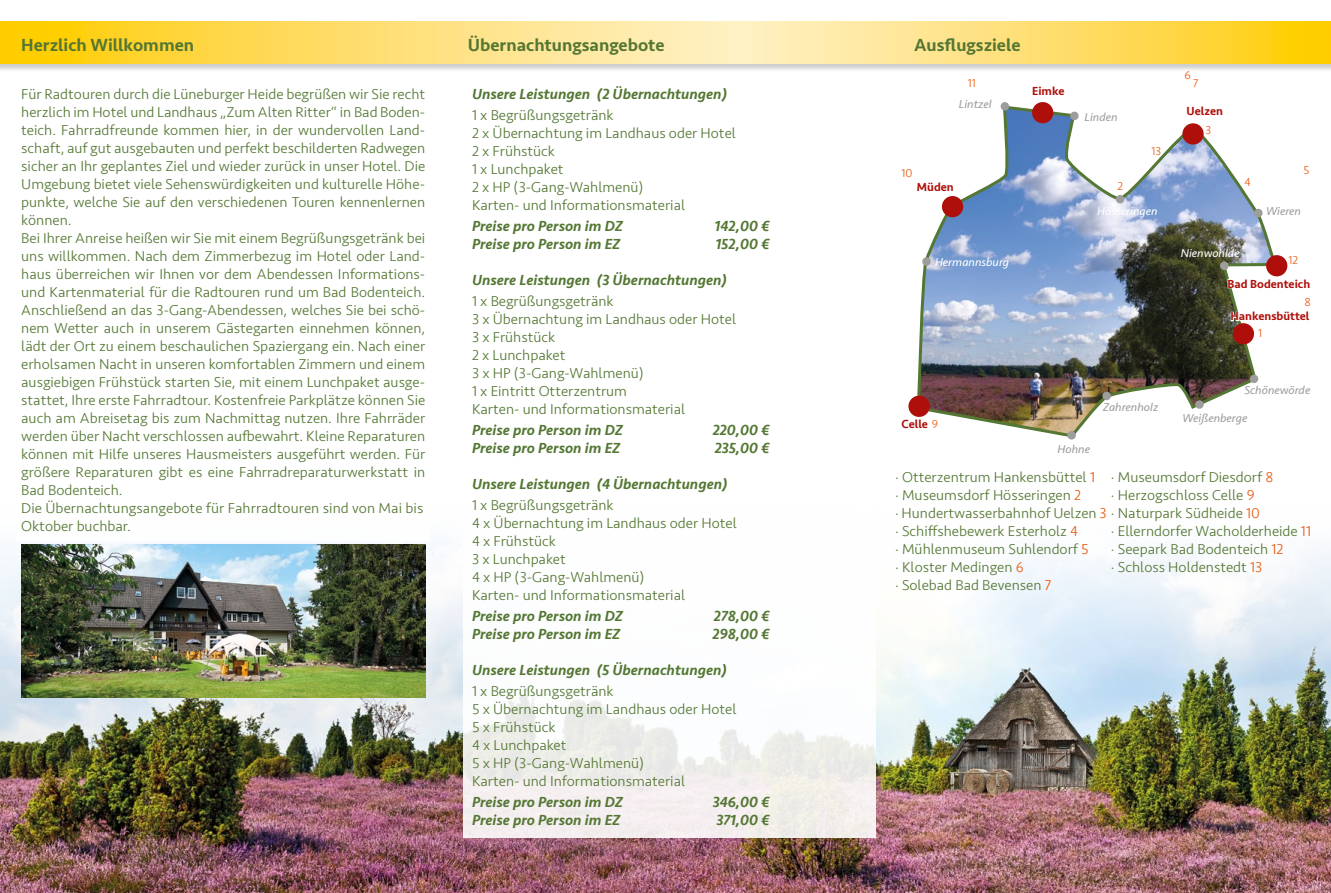
<style>
.page{position:relative;width:1331px;height:893px;background:#fff}
.page>*{position:absolute;margin:0;border:0;box-sizing:border-box;transform-origin:0 0}
.t1{font:500 18px "Seravek";color:#547733}
.t2{font:300 15px/18px "Seravek";color:#547733}
.t3{font:italic 500 15px "Seravek";color:#547733}
.t4{font:italic 12px "Seravek";color:#9d9d9c}
.t5{font:500 12px "Seravek";color:#ae0f0a}
.t6{font:italic 12px "Seravek";color:#fff}
.t7{font:300 12px "Seravek";color:#ea580c}
.s1{font-weight:300;color:#ea580c}
.s2{color:#ea580c}
</style>
<div class="page">
<img style="left:0;top:544px;width:1331px;height:349px">
<div style="left:463px;top:85px;width:413px;height:753px;background:#fff"></div>
<div style="left:0;top:22px;width:1331px;height:50px;background:#000;opacity:.2"></div>
<svg style="left:0;top:21px;width:1331px;height:43px;background:#ffde6a"></svg>
<img style="left:915px;top:107px;width:363px;height:330px">
<div style="left:1032px;top:102px;width:21px;height:21px;background:#ae0f0a;border-radius:50%"></div>
<div style="left:1182px;top:123px;width:22px;height:22px;background:#ae0f0a;border-radius:50%"></div>
<div style="left:1266px;top:255px;width:21px;height:21px;background:#ae0f0a;border-radius:50%"></div>
<div style="left:1233px;top:323px;width:21px;height:21px;background:#ae0f0a;border-radius:50%"></div>
<div style="left:908px;top:396px;width:22px;height:21px;background:#ae0f0a;border-radius:50%"></div>
<div style="left:942px;top:196px;width:21px;height:21px;background:#ae0f0a;border-radius:50%"></div>
<div style="left:1067px;top:431px;width:9px;height:9px;background:#9d9d9c;border-radius:50%"></div>
<div style="left:922px;top:257px;width:9px;height:9px;background:#9d9d9c;border-radius:50%"></div>
<div style="left:1001px;top:102px;width:8px;height:9px;background:#9d9d9c;border-radius:50%"></div>
<div style="left:1070px;top:112px;width:9px;height:8px;background:#9d9d9c;border-radius:50%"></div>
<div style="left:1116px;top:195px;width:8px;height:8px;background:#9d9d9c;border-radius:50%"></div>
<div style="left:1254px;top:209px;width:8px;height:8px;background:#9d9d9c;border-radius:50%"></div>
<div style="left:1250px;top:375px;width:8px;height:8px;background:#9d9d9c;border-radius:50%"></div>
<div style="left:1220px;top:261px;width:8px;height:9px;background:#9d9d9c;border-radius:50%"></div>
<svg style="left:1225px;top:277px;width:53px;height:13px"></svg>
<svg style="left:1230px;top:310px;width:48px;height:13px"></svg>
<div style="left:1195px;top:400px;width:9px;height:9px;background:#9d9d9c;border-radius:50%"></div>
<div style="left:1102px;top:392px;width:9px;height:8px;background:#9d9d9c;border-radius:50%"></div>
<img style="left:21px;top:544px;width:404px;height:153px">
<p class="t1" style="left:21px;top:34px;width:174px">Herzlich Willkommen</p>
<p class="t1" style="left:468px;top:34px;width:198px">Übernachtungsangebote</p>
<p class="t1" style="left:914px;top:34px;width:108px">Ausflugsziele</p>
<p class="t2" style="left:21px;top:85px;width:405px">Für Radtouren durch die Lüneburger Heide begrüßen wir Sie recht herzlich im Hotel und Landhaus „Zum Alten Ritter“ in Bad Boden&shy;teich. Fahrradfreunde kommen hier, in der wundervollen Land&shy;schaft, auf gut ausgebauten und perfekt beschilderten Radwegen sicher an Ihr geplantes Ziel und wieder zurück in unser Hotel. Die Umgebung bietet viele Sehenswürdigkeiten und kulturelle Höhe&shy;punkte, welche Sie auf den verschiedenen Touren kennenlernen können.<br>Bei Ihrer Anreise heißen wir Sie mit einem Begrüßungsgetränk bei uns willkommen. Nach dem Zimmerbezug im Hotel oder Land&shy;haus überreichen wir Ihnen vor dem Abendessen Informations&shy;und Kartenmaterial für die Radtouren rund um Bad Bodenteich.<br>Anschließend an das 3-Gang-Abendessen, welches Sie bei schö&shy;nem Wetter auch in unserem Gästegarten einnehmen können, lädt der Ort zu einem beschaulichen Spaziergang ein. Nach einer erholsamen Nacht in unseren komfortablen Zimmern und einem ausgiebigen Frühstück starten Sie, mit einem Lunchpaket ausge&shy;stattet, Ihre erste Fahrradtour. Kostenfreie Parkplätze können Sie auch am Abreisetag bis zum Nachmittag nutzen. Ihre Fahrräder werden über Nacht verschlossen aufbewahrt. Kleine Reparaturen können mit Hilfe unseres Hausmeisters ausgeführt werden. Für größere Reparaturen gibt es eine Fahrradreparaturwerkstatt in Bad Bodenteich.<br>Die Übernachtungsangebote für Fahrradtouren sind von Mai bis Oktober buchbar.</p>
<p class="t3" style="left:472px;top:85px;width:257px">Unsere Leistungen (2 Übernachtungen)</p>
<p class="t2" style="left:472px;top:106px;width:265px">1 x Begrüßungsgetränk<br>2 x Übernachtung im Landhaus oder Hotel<br>2 x Frühstück<br>1 x Lunchpaket<br>2 x HP (3-Gang-Wahlmenü)<br>Karten- und Informationsmaterial</p>
<p class="t3" style="left:472px;top:217px;width:152px">Preise pro Person im DZ</p>
<p class="t3" style="left:715px;top:217px;width:56px">142,00 €</p>
<p class="t3" style="left:472px;top:235px;width:150px">Preise pro Person im EZ</p>
<p class="t3" style="left:716px;top:235px;width:56px">152,00 €</p>
<p class="t3" style="left:472px;top:271px;width:257px">Unsere Leistungen (3 Übernachtungen)</p>
<p class="t2" style="left:472px;top:292px;width:266px">1 x Begrüßungsgetränk<br>3 x Übernachtung im Landhaus oder Hotel<br>3 x Frühstück<br>2 x Lunchpaket<br>3 x HP (3-Gang-Wahlmenü)<br>1 x Eintritt Otterzentrum<br>Karten- und Informationsmaterial</p>
<p class="t3" style="left:472px;top:421px;width:152px">Preise pro Person im DZ</p>
<p class="t3" style="left:713px;top:421px;width:58px">220,00 €</p>
<p class="t3" style="left:472px;top:439px;width:150px">Preise pro Person im EZ</p>
<p class="t3" style="left:715px;top:439px;width:56px">235,00 €</p>
<p class="t3" style="left:472px;top:475px;width:257px">Unsere Leistungen (4 Übernachtungen)</p>
<p class="t2" style="left:472px;top:496px;width:266px">1 x Begrüßungsgetränk<br>4 x Übernachtung im Landhaus oder Hotel<br>4 x Frühstück<br>3 x Lunchpaket<br>4 x HP (3-Gang-Wahlmenü)<br>Karten- und Informationsmaterial</p>
<p class="t3" style="left:472px;top:607px;width:152px">Preise pro Person im DZ</p>
<p class="t3" style="left:714px;top:607px;width:57px">278,00 €</p>
<p class="t3" style="left:472px;top:625px;width:150px">Preise pro Person im EZ</p>
<p class="t3" style="left:712px;top:625px;width:59px">298,00 €</p>
<p class="t3" style="left:472px;top:661px;width:257px">Unsere Leistungen (5 Übernachtungen)</p>
<p class="t2" style="left:472px;top:682px;width:266px">1 x Begrüßungsgetränk<br>5 x Übernachtung im Landhaus oder Hotel<br>5 x Frühstück<br>4 x Lunchpaket<br>5 x HP (3-Gang-Wahlmenü)<br>Karten- und Informationsmaterial</p>
<p class="t3" style="left:472px;top:793px;width:152px">Preise pro Person im DZ</p>
<p class="t3" style="left:713px;top:793px;width:58px">346,00 €</p>
<p class="t3" style="left:472px;top:811px;width:150px">Preise pro Person im EZ</p>
<p class="t3" style="left:716px;top:811px;width:55px">371,00 €</p>
<p class="t7" style="left:968px;top:76px;width:10px">11</p>
<p class="t7" style="left:901px;top:166px;width:13px">10</p>
<p class="t4" style="left:959px;top:94px;width:34px">Lintzel</p>
<p class="t5" style="left:917px;top:179px;width:38px">Müden</p>
<p class="t6" style="left:935px;top:253px;width:76px">Hermannsburg</p>
<p class="t5" style="left:901px;top:417px;width:38px">Celle <span class="s1">9</span></p>
<p class="t5" style="left:1032px;top:84px;width:34px">Eimke</p>
<p class="t4" style="left:1084px;top:107px;width:35px">Linden</p>
<p class="t7" style="left:1117px;top:179px;width:7px">2</p>
<p class="t7" style="left:1151px;top:144px;width:11px">13</p>
<p class="t7" style="left:1184px;top:68px;width:8px">6</p>
<p class="t7" style="left:1193px;top:76px;width:7px">7</p>
<p class="t5" style="left:1186px;top:103px;width:38px">Uelzen</p>
<p class="t7" style="left:1205px;top:123px;width:7px">3</p>
<p class="t7" style="left:1244px;top:175px;width:8px">4</p>
<p class="t7" style="left:1303px;top:163px;width:7px">5</p>
<p class="t6" style="left:1097px;top:201px;width:62px">Hösseringen</p>
<p class="t4" style="left:1266px;top:201px;width:36px">Wieren</p>
<p class="t6" style="left:1181px;top:243px;width:60px">Nienwohlde</p>
<p class="t7" style="left:1288px;top:253px;width:11px">12</p>
<p class="t5" style="left:1227px;top:276px;width:84px">Bad Bodenteich</p>
<p class="t5" style="left:1230px;top:309px;width:80px">Hankensbüttel</p>
<p class="t7" style="left:1304px;top:295px;width:8px">8</p>
<p class="t4" style="left:1103px;top:398px;width:57px">Zahrenholz</p>
<p class="t7" style="left:1258px;top:326px;width:6px">1</p>
<p class="t4" style="left:1244px;top:381px;width:67px">Schönewörde</p>
<p class="t4" style="left:1182px;top:408px;width:66px">Weißenberge</p>
<p class="t4" style="left:1058px;top:440px;width:34px">Hohne</p>
<p class="t2" style="left:1111px;top:468px;width:164px">· Museumsdorf Diesdorf <span class="s2">8 </span>· Herzogschloss Celle <span class="s2">9</span></p>
<p class="t2" style="left:1111px;top:522px;width:202px">· Ellerndorfer Wacholderheide <span class="s2">11 </span>· Seepark Bad Bodenteich <span class="s2">12<br></span>· Schloss Holdenstedt <span class="s2">13</span></p>
<p class="t2" style="left:895px;top:468px;width:366px">· Otterzentrum Hankensbüttel <span class="s2">1<br></span>· Museumsdorf Hösseringen <span class="s2">2<br></span>· Hundertwasserbahnhof Uelzen <span class="s2">3</span> · Naturpark Südheide <span class="s2">10 </span>· Schiffshebewerk Esterholz <span class="s2">4<br></span>· Mühlenmuseum Suhlendorf <span class="s2">5<br></span>· Kloster Medingen <span class="s2">6<br></span>· Solebad Bad Bevensen <span class="s2">7</span></p>
</div>
